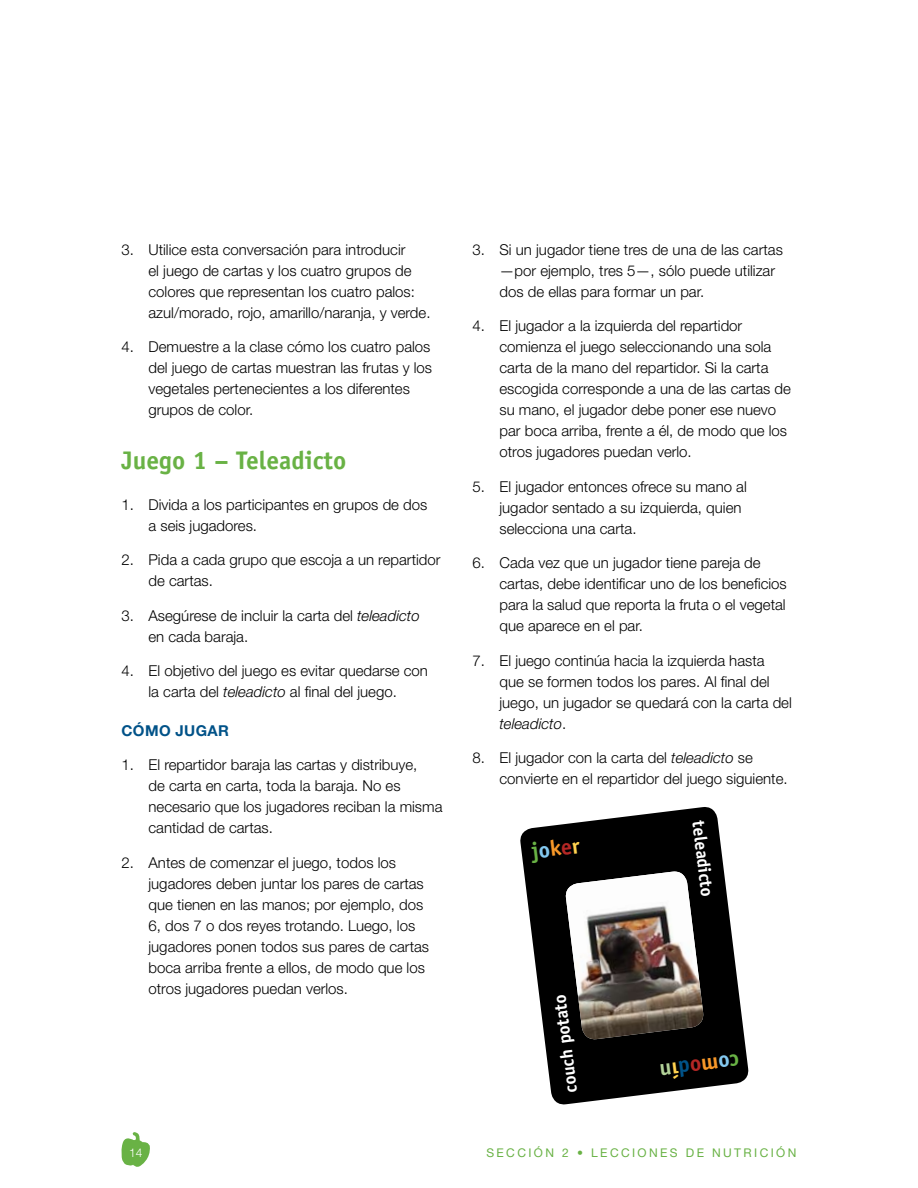
<style>
.page{position:relative;width:918px;height:1188px;background:#fff}
.page>*{position:absolute;margin:0;border:0;box-sizing:border-box;transform-origin:0 0}
.t1{font:700 25.5px "Officina Sans";color:#69b245}
.t2{font:700 22.2px "Officina Sans";color:#f89829}
.t3{font:700 22.2px "Officina Sans";color:#69b245}
.t4{font:700 17.7px "Officina Sans";color:#fff}
.t5{font:300 15px/21px "Helvetica Neue";color:#000}
.t6{font:700 15px "Helvetica Neue";letter-spacing:.025em;color:#005288}
.t7{font:12px "Helvetica Neue";letter-spacing:.2em;color:#69b245}
.t8{font:300 12px "Helvetica Neue";color:#fff}
.s1{font-style:italic}
.s2{color:#83c8ef}
.s3{color:#f89829}
.s4{color:#b32725}
.s5{color:#ffd24f}
.s6{color:#69b245}
.s7{color:#b2d198}
.s8{color:#005288}
</style>
<div class="page">
<svg style="left:121px;top:1132px;width:29px;height:35px"></svg>
<svg style="left:520px;top:807px;width:229px;height:298px;fill:#000"></svg>
<img style="left:564px;top:872px;width:141px;height:169px">
<p class="t5" style="left:148px;top:239px;width:284px;text-indent:-27px">3. Utilice esta conversación para introducir<br>el juego de cartas y los cuatro grupos de colores que representan los cuatro palos: azul/morado, rojo, amarillo/naranja, y verde.</p>
<p class="t5" style="left:148px;top:336px;width:285px;text-indent:-27px">4. Demuestre a la clase cómo los cuatro palos del juego de cartas muestran las frutas y los vegetales pertenecientes a los diferentes grupos de color.</p>
<h1 class="t1" style="left:122px;top:444px;width:226px">Juego 1 – Teleadicto</h1>
<p class="t5" style="left:148px;top:494px;width:280px;text-indent:-27px">1. Divida a los participantes en grupos de dos a seis jugadores.</p>
<p class="t5" style="left:148px;top:549px;width:294px;text-indent:-27px">2. Pida a cada grupo que escoja a un repartidor de cartas.</p>
<p class="t5" style="left:148px;top:605px;width:273px;text-indent:-27px">3. Asegúrese de incluir la carta del <span class="s1">teleadicto </span>en cada baraja.</p>
<p class="t5" style="left:122px;top:660px;width:308px;text-align:center">4. El objetivo del juego es evitar quedarse con la carta del <span class="s1">teleadicto</span> al final del juego.</p>
<p class="t6" style="left:122px;top:721px;width:109px">CÓMO JUGAR</p>
<p class="t5" style="left:148px;top:754px;width:295px;text-indent:-27px">1. El repartidor baraja las cartas y distribuye,<br>de carta en carta, toda la baraja. No es necesario que los jugadores reciban la misma cantidad de cartas.</p>
<p class="t5" style="left:148px;top:851px;width:282px;text-indent:-27px">2. Antes de comenzar el juego, todos los jugadores deben juntar los pares de cartas que tienen en las manos; por ejemplo, dos 6, dos 7 o dos reyes trotando. Luego, los jugadores ponen todos sus pares de cartas boca arriba frente a ellos, de modo que los otros jugadores puedan verlos.</p>
<p class="t5" style="left:500px;top:239px;width:285px;text-indent:-27px">3. Si un jugador tiene tres de una de las cartas —por ejemplo, tres 5—, sólo puede utilizar dos de ellas para formar un par.</p>
<p class="t5" style="left:500px;top:315px;width:293px;text-indent:-27px">4. El jugador a la izquierda del repartidor comienza el juego seleccionando una sola carta de la mano del repartidor. Si la carta escogida corresponde a una de las cartas de su mano, el jugador debe poner ese nuevo par boca arriba, frente a él, de modo que los otros jugadores puedan verlo.</p>
<p class="t5" style="left:500px;top:476px;width:249px;text-indent:-27px">5. El jugador entonces ofrece su mano al jugador sentado a su izquierda, quien selecciona una carta.</p>
<p class="t5" style="left:500px;top:552px;width:289px;text-indent:-27px">6. Cada vez que un jugador tiene pareja de cartas, debe identificar uno de los beneficios para la salud que reporta la fruta o el vegetal que aparece en el par.</p>
<p class="t5" style="left:500px;top:650px;width:294px;text-indent:-27px">7. El juego continúa hacia la izquierda hasta que se formen todos los pares. Al final del juego, un jugador se quedará con la carta del <span class="s1">teleadicto</span>.</p>
<p class="t5" style="left:500px;top:747px;width:290px;text-indent:-27px">8. El jugador con la carta del <span class="s1">teleadicto</span> se convierte en el repartidor del juego siguiente.</p>
<h2 class="t3" style="left:530px;top:837px;width:50px;rotate:-7deg">j<span class="s2">o</span><span class="s3">k</span><span class="s4">e</span><span class="s5">r</span></h2>
<p class="t4" style="left:560px;top:1094px;width:100px;rotate:-97deg">couch potato</p>
<p class="t4" style="left:709px;top:819px;width:78px;rotate:83deg">teleadicto</p>
<h2 class="t2" style="left:741px;top:1076px;width:82px;rotate:173deg">m<span class="s2">o</span> <span class="s6">c</span> <span class="s4">o</span> <span class="s7">n</span><span class="s5">í</span><span class="s8">d</span></h2>
<p class="t8" style="left:129px;top:1145px;width:15px">14</p>
<p class="t7" style="left:486px;top:1146px;width:124px">SECCIÓN 2 • LECCI</p>
<p class="t7" style="left:638px;top:1146px;width:124px">ONE S DE NUTRICI</p>
<p class="t7" style="left:776px;top:1146px;width:22px">ÓN</p>
</div>
